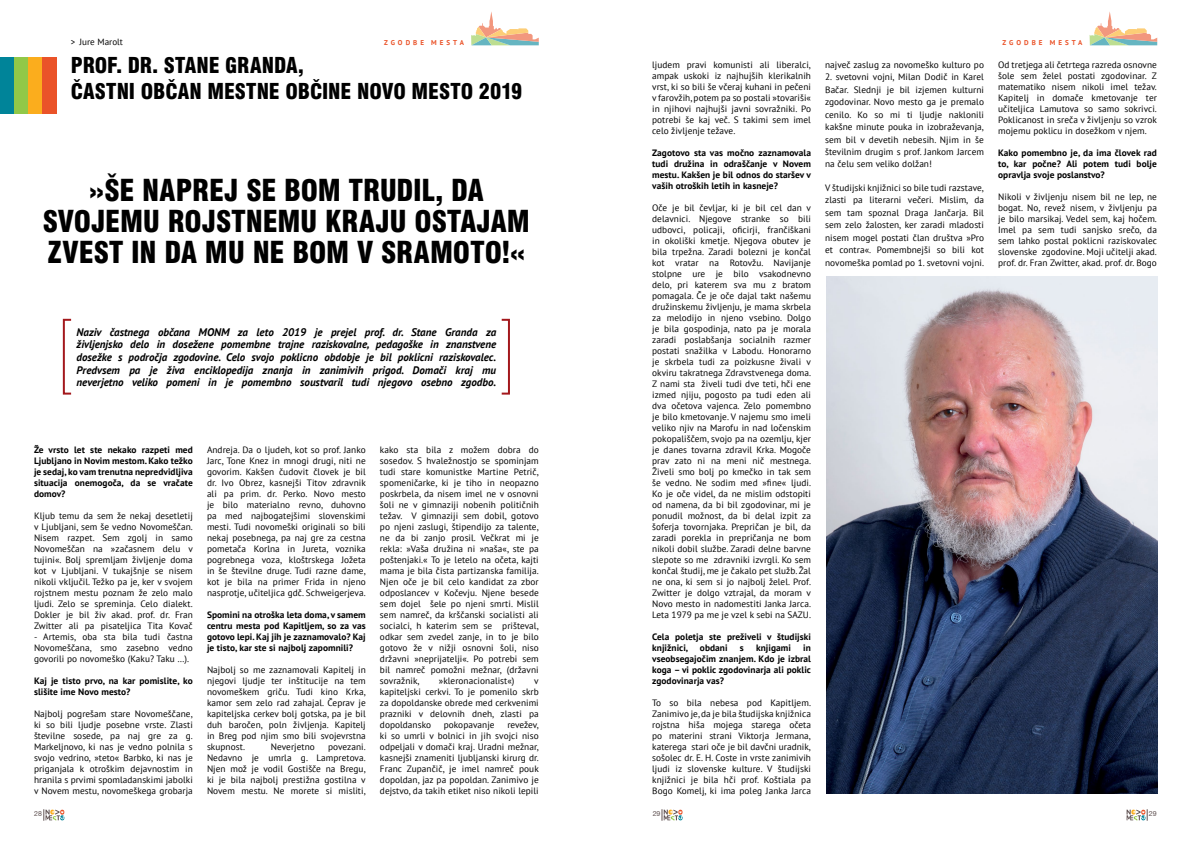
<style>
.page{position:relative;width:1191px;height:842px;background:#fff}
.page>*{position:absolute;margin:0;border:0;box-sizing:border-box;transform-origin:0 0}
.t1{font:900 condensed 29px/31px "Swiss 721 BT";letter-spacing:-.005em;color:#000;text-align:center}
.t2{font:900 condensed 21px/26.8px "Swiss 721 BT";letter-spacing:-.005em;color:#000}
.t3{font:italic 700 11px/12.7px "PT Sans";color:#000;text-align:justify}
.t4{font:9.2px/11px "PT Sans";letter-spacing:.005em;color:#000;text-align:justify}
.t5{font:700 9.2px/11px "PT Sans";letter-spacing:.005em;color:#000;text-align:justify}
.t6{font:9px "PT Sans";letter-spacing:.005em;color:#000}
.t7{font:700 7px "PT Sans";letter-spacing:.43em;color:#ea5329}
.t8{font:7px "Helvetica Neue CE";color:#625454}
</style>
<div class="page">
<div style="left:0;top:57px;width:14px;height:56px;background:#008499"></div>
<div style="left:14px;top:57px;width:14px;height:56px;background:#91c848"></div>
<div style="left:28px;top:57px;width:15px;height:56px;background:#fbad1d"></div>
<div style="left:43px;top:57px;width:14px;height:56px;background:#ea5329"></div>
<svg style="left:44px;top:809px;width:20px;height:12px"></svg>
<svg style="left:1126px;top:809px;width:22px;height:12px"></svg>
<svg style="left:62px;top:318px;width:448px;height:77px"></svg>
<svg style="left:471px;top:12px;width:68px;height:33px"></svg>
<svg style="left:662px;top:809px;width:20px;height:12px"></svg>
<svg style="left:1089px;top:12px;width:68px;height:33px"></svg>
<img style="left:826px;top:277px;width:331px;height:517px">
<p class="t6" style="left:71px;top:36px;width:54px">&gt; Jure Marolt</p>
<p class="t7" style="left:1002px;top:38px;width:81px">ZGODBE MESTA</p>
<p class="t7" style="left:384px;top:38px;width:81px">ZGODBE MESTA</p>
<h2 class="t2" style="left:71px;top:52px;width:453px">PROF. DR. STANE GRANDA,<br>ČASTNI OBČAN MESTNE OBČINE NOVO MESTO 2019</h2>
<h1 class="t1" style="left:43px;top:175px;width:489px">»ŠE NAPREJ SE BOM TRUDIL, DA<br>SVOJEMU ROJSTNEMU KRAJU OSTAJAM<br>ZVEST IN DA MU NE BOM V SRAMOTO!«</h1>
<p class="t3" style="left:77px;top:325px;width:421px">Naziv častnega občana MONM za leto 2019 je prejel prof. dr. Stane Granda za življenjsko delo in dosežene pomembne trajne raziskovalne, pedagoške in znanstvene dosežke s področja zgodovine. Celo svojo poklicno obdobje je bil poklicni raziskovalec.<br>Predvsem pa je živa enciklopedija znanja in zanimivih prigod. Domači kraj mu neverjetno veliko pomeni in je pomembno soustvaril tudi njegovo osebno zgodbo.</p>
<p class="t5" style="left:34px;top:444px;width:160px">Že vrsto let ste nekako razpeti med Ljubljano in Novim mestom. Kako težko je sedaj, ko vam trenutna nepredvidljiva situacija onemogoča, da se vračate domov?</p>
<p class="t4" style="left:34px;top:510px;width:160px">Kljub temu da sem že nekaj desetletij v Ljubljani, sem še vedno Novomeščan.<br>Nisem razpet. Sem zgolj in samo Novomeščan na »začasnem delu v tujini«. Bolj spremljam življenje doma kot v Ljubljani. V tukajšnje se nisem nikoli vključil. Težko pa je, ker v svojem rojstnem mestu poznam že zelo malo ljudi. Zelo se spreminja. Celo dialekt.<br>Dokler je bil živ akad. prof. dr. Fran Zwitter ali pa pisateljica Tita Kovač</p>
<p class="t4" style="left:34px;top:631px;width:160px">- Artemis, oba sta bila tudi častna Novomeščana, smo zasebno vedno govorili po novomeško (Kaku? Taku …).</p>
<p class="t5" style="left:34px;top:675px;width:160px">Kaj je tisto prvo, na kar pomislite, ko slišite ime Novo mesto?</p>
<p class="t4" style="left:34px;top:708px;width:160px">Najbolj pogrešam stare Novomeščane, ki so bili ljudje posebne vrste. Zlasti številne sosede, pa naj gre za g.<br>Markeljnovo, ki nas je vedno polnila s svojo vedrino, »teto« Barbko, ki nas je priganjala k otroškim dejavnostim in hranila s prvimi spomladanskimi jabolki v Novem mestu, novomeškega grobarja</p>
<p class="t4" style="left:207px;top:444px;width:160px">Andreja. Da o ljudeh, kot so prof. Janko Jarc, Tone Knez in mnogi drugi, niti ne govorim. Kakšen čudovit človek je bil dr. Ivo Obrez, kasnejši Titov zdravnik ali pa prim. dr. Perko. Novo mesto je bilo materialno revno, duhovno pa med najbogatejšimi slovenskimi mesti. Tudi novomeški originali so bili nekaj posebnega, pa naj gre za cestna pometača Korlna in Jureta, voznika pogrebnega voza, kloštrskega Jožeta in še številne druge. Tudi razne dame, kot je bila na primer Frida in njeno nasprotje, učiteljica gdč. Schweigerjeva.</p>
<p class="t5" style="left:207px;top:609px;width:160px">Spomini na otroška leta doma, v samem centru mesta pod Kapitljem, so za vas gotovo lepi. Kaj jih je zaznamovalo? Kaj je tisto, kar ste si najbolj zapomnili?</p>
<p class="t4" style="left:207px;top:664px;width:160px">Najbolj so me zaznamovali Kapitelj in njegovi ljudje ter inštitucije na tem novomeškem griču. Tudi kino Krka, kamor sem zelo rad zahajal. Čeprav je kapiteljska cerkev bolj gotska, pa je bil duh baročen, poln življenja. Kapitelj in Breg pod njim smo bili svojevrstna skupnost.</p>
<p class="t4" style="left:271px;top:741px;width:45px">Neverjetno</p>
<p class="t4" style="left:207px;top:741px;width:160px;text-indent:121px">povezani.<br>Nedavno je umrla g. Lampretova.<br>Njen mož je vodil Gostišče na Bregu, ki je bila najbolj prestižna gostilna v Novem mestu. Ne morete si misliti,</p>
<p class="t4" style="left:380px;top:444px;width:160px">kako sta bila z možem dobra do sosedov. S hvaležnostjo se spominjam tudi stare komunistke Martine Petrič, spomeničarke, ki je tiho in neopazno poskrbela, da nisem imel ne v osnovni šoli ne v gimnaziji nobenih političnih težav. V gimnaziji sem dobil, gotovo po njeni zaslugi, štipendijo za talente, ne da bi zanjo prosil. Večkrat mi je rekla: »Vaša družina ni »naša«, ste pa poštenjaki.« To je letelo na očeta, kajti mama je bila čista partizanska familija.<br>Njen oče je bil celo kandidat za zbor odposlancev v Kočevju. Njene besede sem dojel šele po njeni smrti. Mislil sem namreč, da krščanski socialisti ali socialci, h katerim sem se prišteval, odkar sem zvedel zanje, in to je bilo gotovo že v nižji osnovni šoli, niso državni »neprijatelji«. Po potrebi sem bil namreč pomožni mežnar, (državni sovražnik,</p>
<p class="t4" style="left:439px;top:675px;width:77px">»kleronacionalist«)</p>
<p class="t4" style="left:380px;top:675px;width:160px;text-indent:154px">v kapiteljski cerkvi. To je pomenilo skrb za dopoldanske obrede med cerkvenimi prazniki v delovnih dneh, zlasti pa dopoldansko</p>
<p class="t4" style="left:380px;top:719px;width:160px;text-indent:127px">revežev, ki so umrli v bolnici in jih svojci niso odpeljali v domači kraj. Uradni mežnar, kasnejši znameniti ljubljanski kirurg dr.<br>Franc Zupančič, je imel namreč pouk dopoldan, jaz pa popoldan. Zanimivo je dejstvo, da takih etiket niso nikoli lepili</p>
<p class="t4" style="left:444px;top:719px;width:52px">pokopavanje</p>
<p class="t4" style="left:652px;top:59px;width:160px">ljudem pravi komunisti ali liberalci, ampak uskoki iz najhujših klerikalnih vrst, ki so bili še včeraj kuhani in pečeni v farovžih, potem pa so postali »tovariši« in njihovi najhujši javni sovražniki. Po potrebi še kaj več. S takimi sem imel celo življenje težave.</p>
<p class="t5" style="left:652px;top:147px;width:160px">Zagotovo sta vas močno zaznamovala tudi družina in odraščanje v Novem mestu. Kakšen je bil odnos do staršev v vaših otroških letih in kasneje?</p>
<p class="t4" style="left:652px;top:202px;width:160px">Oče je bil čevljar, ki je bil cel dan v delavnici. Njegove stranke so bili udbovci, policaji, oficirji, frančiškani in okoliški kmetje. Njegova obutev je bila trpežna. Zaradi bolezni je končal kot vratar na Rotovžu. Navijanje stolpne ure je bilo vsakodnevno delo, pri katerem sva mu z bratom pomagala. Če je oče dajal takt našemu družinskemu življenju, je mama skrbela za melodijo in njeno vsebino. Dolgo je bila gospodinja, nato pa je morala zaradi poslabšanja socialnih razmer postati snažilka v Labodu. Honorarno je skrbela tudi za poizkusne živali v okviru takratnega Zdravstvenega doma.<br>Z nami sta živeli tudi dve teti, hči ene izmed njiju, pogosto pa tudi eden ali dva očetova vajenca. Zelo pomembno je bilo kmetovanje. V najemu smo imeli veliko njiv na Marofu in nad ločenskim pokopališčem, svojo pa na ozemlju, kjer je danes tovarna zdravil Krka. Mogoče prav zato ni na meni nič mestnega.<br>Živeli smo bolj po kmečko in tak sem še vedno. Ne sodim med »fine« ljudi.<br>Ko je oče videl, da ne mislim odstopiti od namena, da bi bil zgodovinar, mi je ponudil možnost, da bi delal izpit za šoferja tovornjaka. Prepričan je bil, da zaradi porekla in prepričanja ne bom nikoli dobil službe. Zaradi delne barvne slepote so me zdravniki izvrgli. Ko sem končal študij, me je čakalo pet služb. Žal ne ona, ki sem si jo najbolj želel. Prof.<br>Zwitter je dolgo vztrajal, da moram v Novo mesto in nadomestiti Janka Jarca.<br>Leta 1979 pa me je vzel k sebi na SAZU.</p>
<p class="t5" style="left:652px;top:631px;width:160px">Cela poletja ste preživeli v študijski knjižnici,</p>
<p class="t5" style="left:652px;top:642px;width:160px;text-indent:151px">in vseobsegajočim znanjem. Kdo je izbral koga – vi poklic zgodovinarja ali poklic zgodovinarja vas?</p>
<p class="t4" style="left:652px;top:697px;width:160px">To so bila nebesa pod Kapitljem.<br>Zanimivo je, da je bila študijska knjižnica rojstna hiša mojega starega očeta po materini strani Viktorja Jermana, katerega stari oče je bil davčni uradnik, sošolec dr. E. H. Coste in vrste zanimivih ljudi iz slovenske kulture. V študijski knjižnici je bila hči prof. Koštiala pa Bogo Komelj, ki ima poleg Janka Jarca</p>
<p class="t5" style="left:700px;top:642px;width:29px">obdani</p>
<p class="t5" style="left:740px;top:642px;width:5px">s</p>
<p class="t5" style="left:756px;top:642px;width:36px">knjigami</p>
<p class="t4" style="left:825px;top:59px;width:160px">največ zaslug za novomeško kulturo po</p>
<p class="t4" style="left:825px;top:70px;width:160px;line-height:12.5px">2. svetovni vojni, Milan Dodič in Karel Bačar. Slednji je bil izjemen kulturni zgodovinar. Novo mesto ga je premalo cenilo. Ko so mi ti ljudje naklonili kakšne minute pouka in izobraževanja, sem bil v devetih nebesih. Njim in še številnim drugim s prof. Jankom Jarcem na čelu sem veliko dolžan!</p>
<p class="t4" style="left:825px;top:181px;width:160px;line-height:12.5px">V študijski knjižnici so bile tudi razstave, zlasti pa literarni večeri. Mislim, da sem tam spoznal Draga Jančarja. Bil sem zelo žalosten, ker zaradi mladosti nisem mogel postati član društva »Pro et contra«. Pomembnejši so bili kot novomeška pomlad po 1. svetovni vojni.</p>
<p class="t4" style="left:998px;top:59px;width:160px">Od tretjega ali četrtega razreda osnovne šole sem želel postati zgodovinar. Z matematiko nisem nikoli imel težav.<br>Kapitelj in domače kmetovanje ter učiteljica Lamutova so samo sokrivci.<br>Poklicanost in sreča v življenju so vzrok mojemu poklicu in dosežkom v njem.</p>
<p class="t5" style="left:998px;top:147px;width:160px">Kako pomembno je, da ima človek rad to, kar počne? Ali potem tudi bolje opravlja svoje poslanstvo?</p>
<p class="t4" style="left:998px;top:191px;width:160px">Nikoli v življenju nisem bil ne lep, ne bogat. No, revež nisem, v življenju pa je bilo marsikaj. Vedel sem, kaj hočem.<br>Imel pa sem tudi sanjsko srečo, da sem lahko postal poklicni raziskovalec slovenske zgodovine. Moji učitelji akad. prof. dr. Fran Zwitter, akad. prof. dr. Bogo</p>
<p class="t8" style="left:34px;top:809px;width:9px">28</p>
<p class="t8" style="left:1148px;top:809px;width:9px">29</p>
<p class="t8" style="left:653px;top:809px;width:9px">29</p>
</div>
